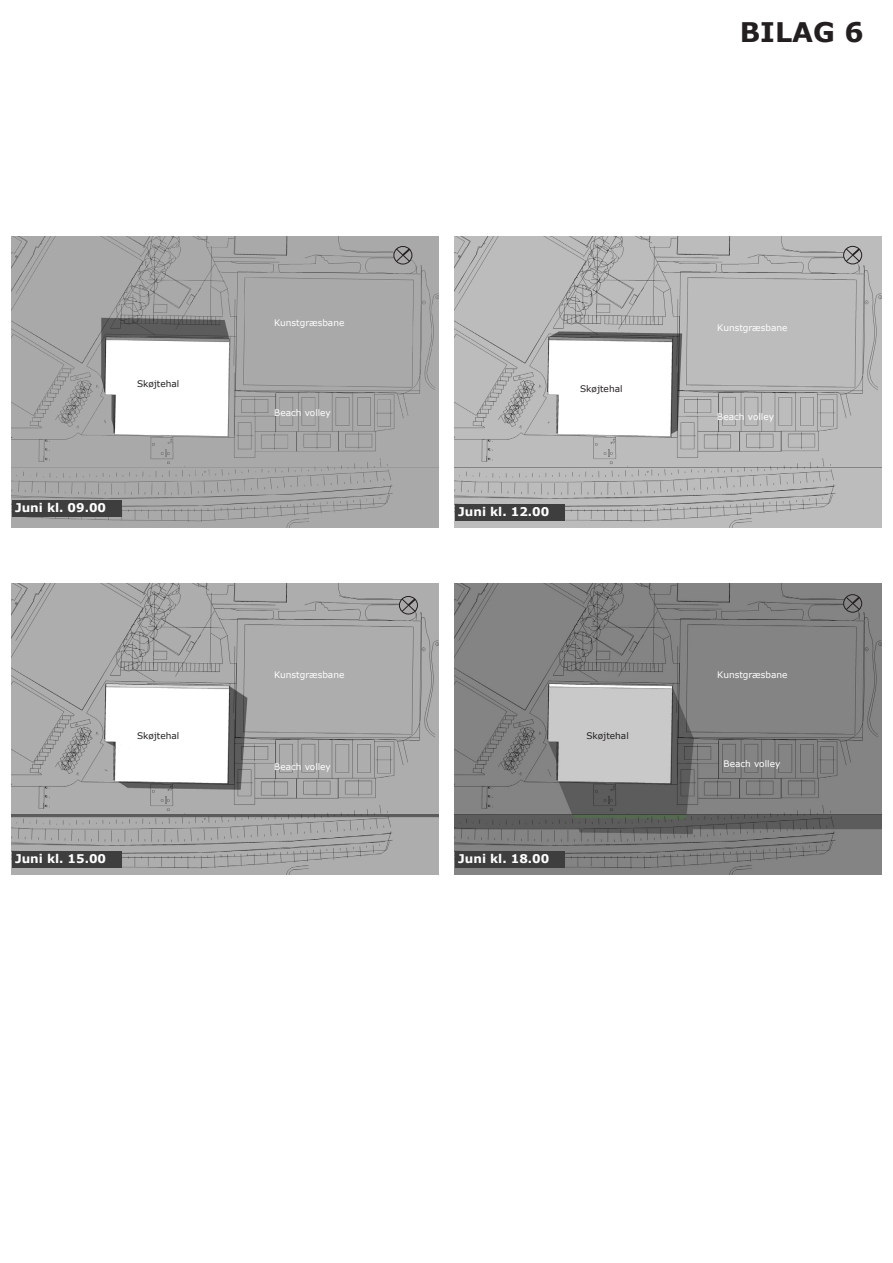
<style>
.page{position:relative;width:893px;height:1263px;background:#fff}
.page>*{position:absolute;margin:0;border:0;box-sizing:border-box;transform-origin:0 0}
.t1{font:700 27px "Verdana";color:#231f20}
.t2{font:700 12px "Verdana";color:#fff}
.t3{font:9px "Verdana";color:#fff}
.t4{font:9px "Verdana";color:#231f20}
</style>
<div class="page">
<img style="left:455px;top:236px;width:426px;height:292px">
<img style="left:12px;top:236px;width:426px;height:292px">
<img style="left:12px;top:583px;width:426px;height:292px">
<img style="left:455px;top:583px;width:426px;height:292px">
<div style="left:455px;top:505px;width:110px;height:16px;background:#3e3e3f"></div>
<div style="left:12px;top:500px;width:110px;height:16px;background:#3e3e3f"></div>
<div style="left:12px;top:852px;width:110px;height:16px;background:#3e3e3f"></div>
<div style="left:455px;top:852px;width:110px;height:16px;background:#3e3e3f"></div>
<div style="left:394px;top:246px;width:18px;height:18px;border:1px solid #231f20;border-radius:50%"></div>
<svg style="left:396px;top:246px;width:16px;height:16px"></svg>
<div style="left:843px;top:246px;width:19px;height:18px;border:1px solid #231f20;border-radius:50%"></div>
<svg style="left:845px;top:246px;width:17px;height:16px"></svg>
<div style="left:399px;top:596px;width:19px;height:18px;border:1px solid #231f20;border-radius:50%"></div>
<svg style="left:401px;top:596px;width:17px;height:16px"></svg>
<div style="left:843px;top:594px;width:19px;height:18px;border:1px solid #231f20;border-radius:50%"></div>
<svg style="left:845px;top:595px;width:17px;height:15px"></svg>
<p class="t4" style="left:137px;top:380px;width:44px">Skøjtehal</p>
<h2 class="t2" style="left:15px;top:501px;width:93px">Juni kl. 09.00</h2>
<p class="t4" style="left:137px;top:732px;width:44px">Skøjtehal</p>
<h2 class="t2" style="left:15px;top:852px;width:93px">Juni kl. 15.00</h2>
<p class="t3" style="left:274px;top:319px;width:72px">Kunstgræsbane</p>
<p class="t3" style="left:274px;top:409px;width:58px">Beach volley</p>
<p class="t3" style="left:274px;top:671px;width:72px">Kunstgræsbane</p>
<p class="t3" style="left:274px;top:763px;width:58px">Beach volley</p>
<h1 class="t1" style="left:740px;top:17px;width:125px">BILAG 6</h1>
<p class="t4" style="left:580px;top:385px;width:44px">Skøjtehal</p>
<h2 class="t2" style="left:458px;top:505px;width:93px">Juni kl. 12.00</h2>
<p class="t4" style="left:586px;top:732px;width:44px">Skøjtehal</p>
<h2 class="t2" style="left:458px;top:852px;width:93px">Juni kl. 18.00</h2>
<p class="t3" style="left:717px;top:324px;width:72px">Kunstgræsbane</p>
<p class="t3" style="left:717px;top:413px;width:58px">Beach volley</p>
<p class="t3" style="left:717px;top:671px;width:72px">Kunstgræsbane</p>
<p class="t3" style="left:723px;top:760px;width:58px">Beach volley</p>
</div>
